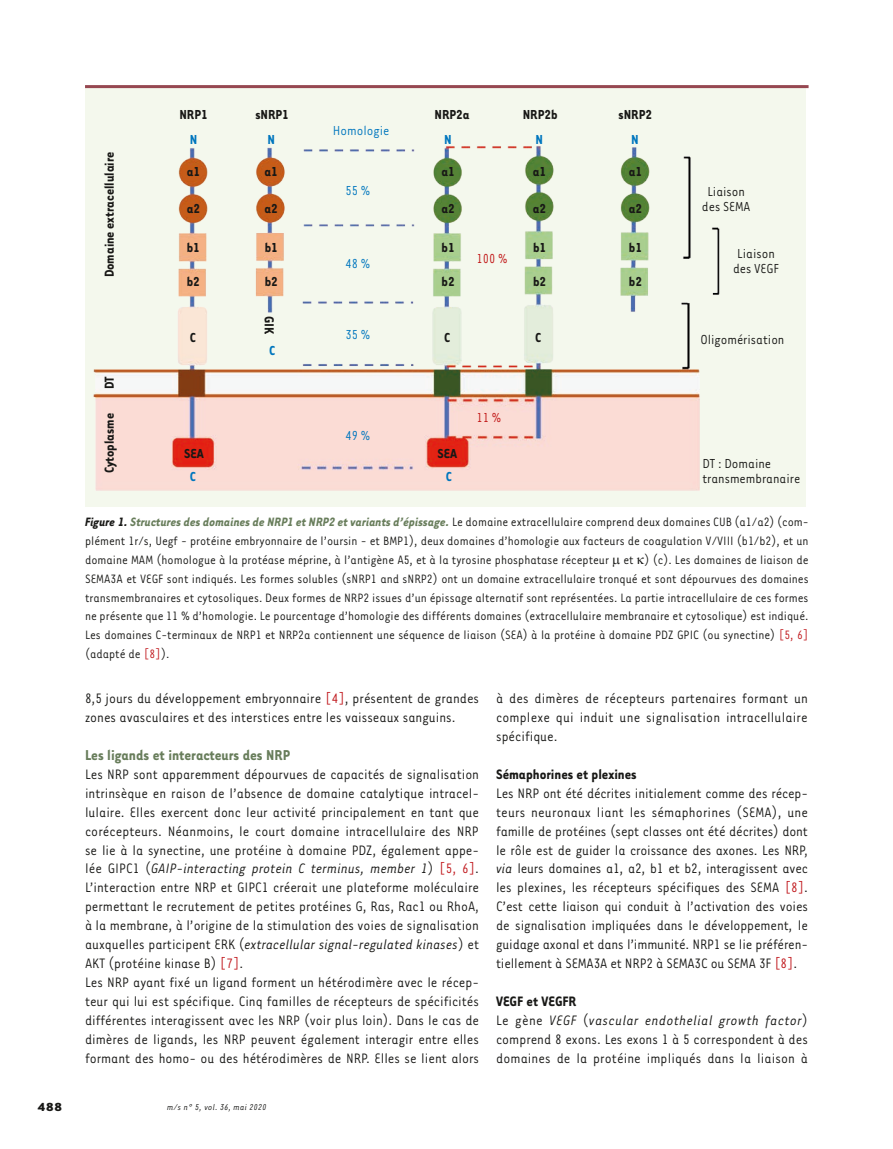
<style>
.page{position:relative;width:893px;height:1149px;background:#fff}
.page>*{position:absolute;margin:0;border:0;box-sizing:border-box;transform-origin:0 0}
.t1{font:700 16.5px "Tarzana Narrow";color:#687d5b}
.t2{font:15.75px/18.9px "Tarzana Narrow";color:#181816}
.t3{font:700 15.75px "Tarzana Narrow";color:#181816}
.t4{font:700 15px "Tarzana Narrow";color:#181816}
.t5{font:15px/15px "Tarzana Narrow";color:#181816}
.t6{font:15px "Tarzana Narrow";color:#0076be}
.t7{font:700 15px "Tarzana Narrow";color:#0076be}
.t8{font:15px "Tarzana Narrow";color:#c11818}
.t9{font:13.95px/18.9px "Tarzana Narrow";color:#181816;text-align:justify}
.t10{font:700 13.5px "Tarzana Wide";color:#181816}
.t11{font:italic 9.75px "Tarzana Narrow";letter-spacing:.025em;color:#181816}
.s1{font-weight:700;font-style:italic}
.s2{font-weight:700;font-style:italic;color:#687d5b}
.s3{color:#c0181d}
.s4{font-style:italic}
.s5{font-weight:700}
</style>
<div class="page">
<div style="left:85px;top:85px;width:721px;height:421px;background:#f4f8ed"></div>
<img style="left:93px;top:146px;width:627px;height:345px">
<hr style="left:85px;top:85px;width:724px;height:3px;background:#964751">
<p class="t4" style="left:100px;top:277px;width:127px;rotate:-90deg">Domaine extracellulaire</p>
<p class="t4" style="left:100px;top:389px;width:14px;rotate:-90deg">DT</p>
<p class="t4" style="left:179px;top:105px;width:30px">NRP1</p>
<p class="t4" style="left:255px;top:105px;width:35px">sNRP1</p>
<p class="t4" style="left:435px;top:105px;width:37px">NRP2a</p>
<p class="t4" style="left:523px;top:105px;width:36px">NRP2b</p>
<p class="t6" style="left:333px;top:121px;width:58px">Homologie</p>
<p class="t7" style="left:190px;top:130px;width:9px">N</p>
<p class="t7" style="left:267px;top:130px;width:9px">N</p>
<p class="t7" style="left:444px;top:130px;width:9px">N</p>
<p class="t7" style="left:535px;top:130px;width:9px">N</p>
<p class="t4" style="left:187px;top:162px;width:15px">a1</p>
<p class="t4" style="left:187px;top:199px;width:15px">a2</p>
<p class="t4" style="left:187px;top:238px;width:15px">b1</p>
<p class="t4" style="left:187px;top:272px;width:15px">b2</p>
<p class="t4" style="left:265px;top:162px;width:15px">a1</p>
<p class="t4" style="left:265px;top:199px;width:15px">a2</p>
<p class="t4" style="left:265px;top:238px;width:15px">b1</p>
<p class="t4" style="left:265px;top:272px;width:15px">b2</p>
<p class="t6" style="left:346px;top:181px;width:26px">55 %</p>
<p class="t6" style="left:346px;top:254px;width:26px">48 %</p>
<p class="t4" style="left:441px;top:162px;width:15px">a1</p>
<p class="t4" style="left:441px;top:199px;width:15px">a2</p>
<p class="t4" style="left:441px;top:238px;width:15px">b1</p>
<p class="t4" style="left:441px;top:272px;width:15px">b2</p>
<p class="t8" style="left:477px;top:249px;width:33px">100 %</p>
<p class="t4" style="left:533px;top:162px;width:15px">a1</p>
<p class="t4" style="left:533px;top:199px;width:15px">a2</p>
<p class="t4" style="left:533px;top:238px;width:15px">b1</p>
<p class="t4" style="left:533px;top:272px;width:15px">b2</p>
<p class="t4" style="left:279px;top:316px;width:20px;rotate:90deg">GIK</p>
<p class="t6" style="left:346px;top:326px;width:26px">35 %</p>
<p class="t4" style="left:190px;top:327px;width:8px">C</p>
<p class="t4" style="left:444px;top:327px;width:7px">C</p>
<p class="t4" style="left:535px;top:327px;width:7px">C</p>
<p class="t7" style="left:269px;top:341px;width:7px">C</p>
<p class="t4" style="left:618px;top:105px;width:35px">sNRP2</p>
<p class="t7" style="left:631px;top:130px;width:9px">N</p>
<p class="t4" style="left:629px;top:162px;width:15px">a1</p>
<p class="t4" style="left:629px;top:199px;width:15px">a2</p>
<p class="t4" style="left:629px;top:238px;width:15px">b1</p>
<p class="t4" style="left:629px;top:272px;width:15px">b2</p>
<p class="t5" style="left:702px;top:183px;width:50px;text-align:center">Liaison des SEMA</p>
<p class="t5" style="left:733px;top:245px;width:48px">Liaison des VEGF</p>
<p class="t5" style="left:700px;top:331px;width:86px">Oligomérisation</p>
<p class="t8" style="left:477px;top:408px;width:26px">11 %</p>
<p class="t4" style="left:100px;top:473px;width:62px;rotate:-90deg">Cytoplasme</p>
<p class="t6" style="left:346px;top:426px;width:26px">49 %</p>
<p class="t4" style="left:184px;top:443px;width:21px">SEA</p>
<p class="t4" style="left:437px;top:443px;width:21px">SEA</p>
<p class="t5" style="left:702px;top:455px;width:99px">DT : Domaine transmembranaire</p>
<p class="t9" style="left:85px;top:511px;width:725px"><span class="s1">Figure 1.</span> <span class="s2">Structures des domaines de NRP1 et NRP2 et variants d’épissage.</span> Le domaine extracellulaire comprend deux domaines CUB (a1/a2) (com&shy;plément 1r/s, Uegf - protéine embryonnaire de l’oursin - et BMP1), deux domaines d’homologie aux facteurs de coagulation V/VIII (b1/b2), et un domaine MAM (homologue à la protéase méprine, à l’antigène A5, et à la tyrosine phosphatase récepteur et ) (c). Les domaines de liaison de SEMA3A et VEGF sont indiqués. Les formes solubles (sNRP1 and sNRP2) ont un domaine extracellulaire tronqué et sont dépourvues des domaines transmembranaires et cytosoliques. Deux formes de NRP2 issues d’un épissage alternatif sont représentées. La partie intracellulaire de ces formes ne présente que 11 % d’homologie. Le pourcentage d’homologie des différents domaines (extracellulaire membranaire et cytosolique) est indiqué.<br>Les domaines C-terminaux de NRP1 et NRP2a contiennent une séquence de liaison (SEA) à la protéine à domaine PDZ GPIC (ou synectine) <span class="s3">[5, 6] </span>(adapté de <span class="s3">[8]</span>).</p>
<p class="t7" style="left:190px;top:467px;width:8px">C</p>
<p class="t7" style="left:446px;top:467px;width:7px">C</p>
<p class="t2" style="left:85px;top:688px;width:396px">8,5 jours du développement embryonnaire <span class="s3">[4]</span>, présentent de grandes zones avasculaires et des interstices entre les vaisseaux sanguins.</p>
<p class="t1" style="left:85px;top:744px;width:207px">Les ligands et interacteurs des NRP</p>
<p class="t2" style="left:85px;top:763px;width:396px">Les NRP sont apparemment dépourvues de capacités de signalisation intrinsèque en raison de l’absence de domaine catalytique intracel&shy;lulaire. Elles exercent donc leur activité principalement en tant que corécepteurs. Néanmoins, le court domaine intracellulaire des NRP se lie à la synectine, une protéine à domaine PDZ, également appe&shy;lée GIPC1 (<span class="s4">GAIP-interacting protein C terminus, member 1</span>) <span class="s3">[5, 6]</span>.<br>L’interaction entre NRP et GIPC1 créerait une plateforme moléculaire permettant le recrutement de petites protéines G, Ras, Rac1 ou RhoA, à la membrane, à l’origine de la stimulation des voies de signalisation auxquelles participent ERK (<span class="s4">extracellular signal-regulated kinases</span>) et AKT (protéine kinase B) <span class="s3">[7]</span>.<br>Les NRP ayant fixé un ligand forment un hétérodimère avec le récep&shy;teur qui lui est spécifique. Cinq familles de récepteurs de spécificités différentes interagissent avec les NRP (voir plus loin). Dans le cas de dimères de ligands, les NRP peuvent également interagir entre elles formant des homo- ou des hétérodimères de NRP. Elles se lient alors</p>
<p class="t10" style="left:38px;top:1097px;width:26px">488</p>
<p class="t11" style="left:167px;top:1100px;width:101px">m/s n° 5, vol. 36, mai 2020</p>
<p class="t2" style="left:496px;top:688px;width:313px;text-align:justify">à des dimères de récepteurs partenaires formant un complexe qui induit une signalisation intracellulaire spécifique.</p>
<p class="t3" style="left:496px;top:764px;width:142px">Sémaphorines et plexines</p>
<p class="t2" style="left:496px;top:782px;width:314px;text-align:justify">Les NRP ont été décrites initialement comme des récep&shy;teurs neuronaux liant les sémaphorines (SEMA), une famille de protéines (sept classes ont été décrites) dont le rôle est de guider la croissance des axones. Les NRP, <span class="s4">via</span> leurs domaines a1, a2, b1 et b2, interagissent avec les plexines, les récepteurs spécifiques des SEMA <span class="s3">[8]</span>.<br>C’est cette liaison qui conduit à l’activation des voies de signalisation impliquées dans le développement, le guidage axonal et dans l’immunité. NRP1 se lie préféren&shy;tiellement à SEMA3A et NRP2 à SEMA3C ou SEMA 3F <span class="s3">[8]</span>.</p>
<p class="t2" style="left:496px;top:990px;width:313px"><span class="s5">VEGF et VEGFR<br></span>Le gène <span class="s4">VEGF</span> (<span class="s4">vascular endothelial growth factor</span>) comprend 8 exons. Les exons 1 à 5 correspondent à des domaines de la protéine impliqués dans la liaison à</p>
</div>
